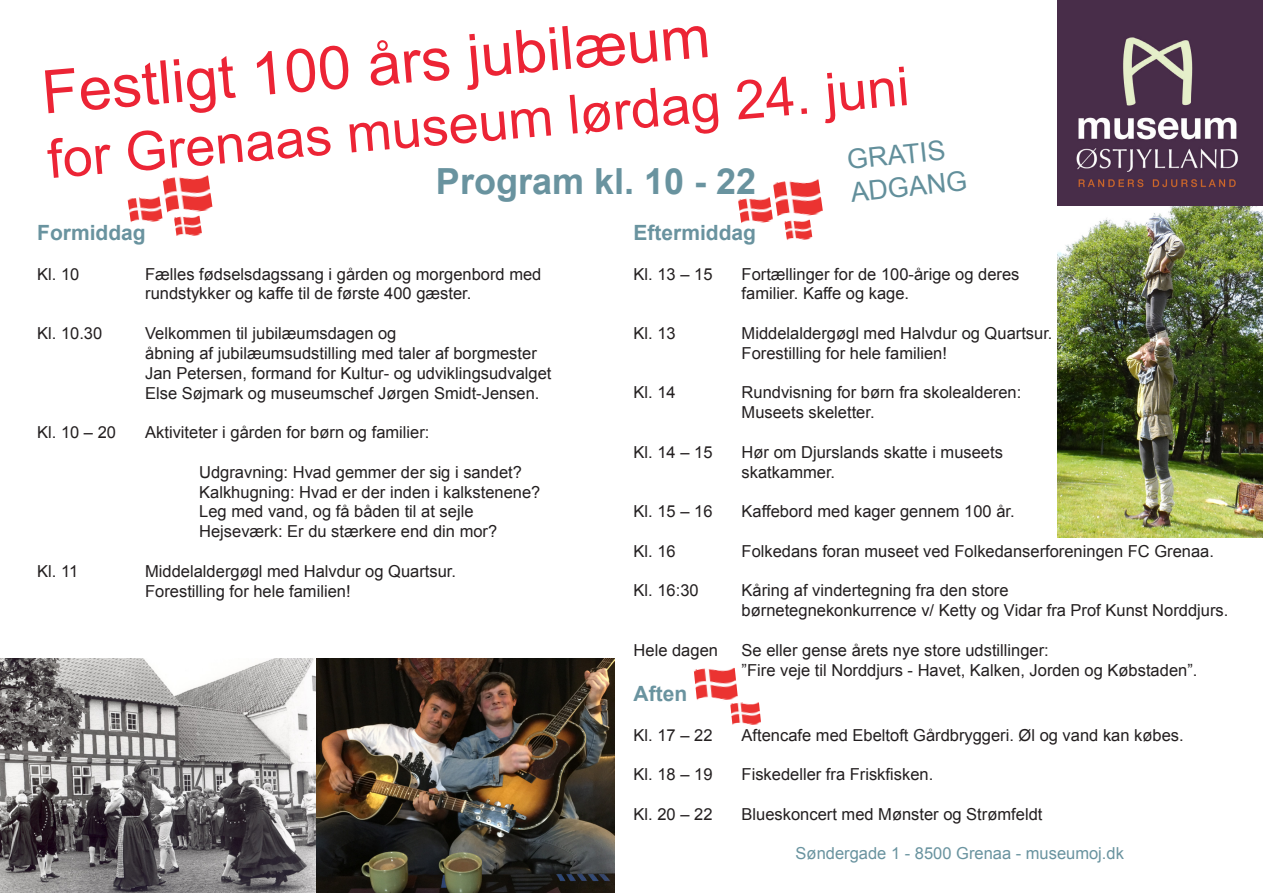
<style>
.page{position:relative;width:1263px;height:893px;background:#fff}
.page>*{position:absolute;margin:0;border:0;box-sizing:border-box;transform-origin:0 0}
.t1{font:60px "Arial";color:#ec2435}
.t2{font:54px "Arial";color:#ec2435}
.t3{font:700 36px "Arial";color:#69939f}
.t4{font:27px "Arial";color:#628f9b}
.t5{font:700 21px "Arial";color:#69939f}
.t6{font:16.5px/19.8px "Arial";color:#231f20}
.t7{font:16.5px "Arial";color:#69939f}
</style>
<div class="page">
<img style="left:1058px;top:205px;width:205px;height:333px">
<div style="left:1057px;top:0;width:206px;height:205px;background:#482d49"></div>
<img style="left:0;top:658px;width:614px;height:235px">
<img style="left:694px;top:667px;width:44px;height:33px">
<img style="left:730px;top:702px;width:31px;height:23px">
<img style="left:773px;top:179px;width:50px;height:37px">
<img style="left:784px;top:219px;width:28px;height:21px">
<img style="left:738px;top:197px;width:35px;height:26px">
<img style="left:163px;top:175px;width:50px;height:38px">
<img style="left:174px;top:215px;width:28px;height:21px">
<img style="left:128px;top:196px;width:35px;height:26px">
<img style="left:1076px;top:37px;width:162px;height:151px">
<p class="t1" style="left:38px;top:54px;width:672px;rotate:-5deg">Festligt 100 års jubilæum</p>
<p class="t2" style="left:45px;top:125px;width:866px;rotate:-5deg">for Grenaas museum lørdag 24. juni</p>
<p class="t4" style="left:845px;top:142px;width:100px;rotate:-6deg">GRATIS</p>
<p class="t3" style="left:436px;top:157px;width:322px">Program kl. 10 - 22</p>
<p class="t4" style="left:849px;top:175px;width:119px;rotate:-6deg">ADGANG</p>
<p class="t5" style="left:37px;top:219px;width:110px">Formiddag</p>
<p class="t6" style="left:37px;top:264px;width:44px">Kl. 10</p>
<p class="t6" style="left:145px;top:264px;width:398px">Fælles fødselsdagssang i gården og morgenbord med rundstykker og kaffe til de første 400 gæster.</p>
<p class="t6" style="left:37px;top:324px;width:67px">Kl. 10.30</p>
<p class="t6" style="left:145px;top:324px;width:408px">Velkommen til jubilæumsdagen og<br>åbning af jubilæumsudstilling med taler af borgmester Jan Petersen, formand for Kultur- og udviklingsudvalget Else Søjmark og museumschef Jørgen Smidt-Jensen.</p>
<p class="t6" style="left:37px;top:423px;width:80px">Kl. 10 – 20</p>
<p class="t6" style="left:145px;top:423px;width:286px">Aktiviteter i gården for børn og familier:</p>
<p class="t6" style="left:199px;top:462px;width:324px">Udgravning: Hvad gemmer der sig i sandet?</p>
<p class="t6" style="left:199px;top:482px;width:343px">Kalkhugning: Hvad er der inden i kalkstenene?</p>
<p class="t6" style="left:199px;top:502px;width:300px">Leg med vand, og få båden til at sejle<br>Hejseværk: Er du stærkere end din mor?</p>
<p class="t6" style="left:37px;top:561px;width:42px">Kl. 11</p>
<p class="t6" style="left:145px;top:561px;width:312px">Middelaldergøgl med Halvdur og Quartsur.<br>Forestilling for hele familien!</p>
<p class="t5" style="left:634px;top:219px;width:124px">Eftermiddag</p>
<p class="t6" style="left:634px;top:264px;width:80px">Kl. 13 – 15</p>
<p class="t6" style="left:742px;top:264px;width:279px">Fortællinger for de 100-årige og deres familier. Kaffe og kage.</p>
<p class="t6" style="left:634px;top:324px;width:44px">Kl. 13</p>
<p class="t6" style="left:742px;top:324px;width:312px">Middelaldergøgl med Halvdur og Quartsur.<br>Forestilling for hele familien!</p>
<p class="t6" style="left:634px;top:383px;width:44px">Kl. 14</p>
<p class="t6" style="left:742px;top:383px;width:281px">Rundvisning for børn fra skolealderen:</p>
<p class="t6" style="left:742px;top:403px;width:134px">Museets skeletter.</p>
<p class="t6" style="left:634px;top:442px;width:80px">Kl. 14 – 15</p>
<p class="t6" style="left:742px;top:442px;width:263px">Hør om Djurslands skatte i museets</p>
<p class="t6" style="left:742px;top:462px;width:95px">skatkammer.</p>
<p class="t6" style="left:634px;top:502px;width:80px">Kl. 15 – 16</p>
<p class="t6" style="left:742px;top:502px;width:275px">Kaffebord med kager gennem 100 år.</p>
<p class="t6" style="left:634px;top:541px;width:44px">Kl. 16</p>
<p class="t6" style="left:742px;top:541px;width:474px">Folkedans foran museet ved Folkedanserforeningen FC Grenaa.</p>
<p class="t6" style="left:634px;top:581px;width:67px">Kl. 16:30</p>
<p class="t6" style="left:742px;top:581px;width:488px">Kåring af vindertegning fra den store<br>børnetegnekonkurrence v/ Ketty og Vidar fra Prof Kunst Norddjurs.</p>
<p class="t6" style="left:634px;top:640px;width:86px">Hele dagen</p>
<p class="t6" style="left:742px;top:640px;width:457px">Se eller gense årets nye store udstillinger:<br>”Fire veje til Norddjurs - Havet, Kalken, Jorden og Købstaden”.</p>
<p class="t5" style="left:634px;top:679px;width:55px">Aften</p>
<p class="t6" style="left:634px;top:725px;width:80px">Kl. 17 – 22</p>
<p class="t6" style="left:742px;top:725px;width:444px">Aftencafe med Ebeltoft Gårdbryggeri. Øl og vand kan købes.</p>
<p class="t6" style="left:634px;top:765px;width:80px">Kl. 18 – 19</p>
<p class="t6" style="left:742px;top:765px;width:193px">Fiskedeller fra Friskfisken.</p>
<p class="t6" style="left:634px;top:804px;width:80px">Kl. 20 – 22</p>
<p class="t6" style="left:742px;top:804px;width:302px">Blueskoncert med Mønster og Strømfeldt</p>
<p class="t7" style="left:796px;top:843px;width:330px">Søndergade 1 - 8500 Grenaa - museumoj.dk</p>
</div>
